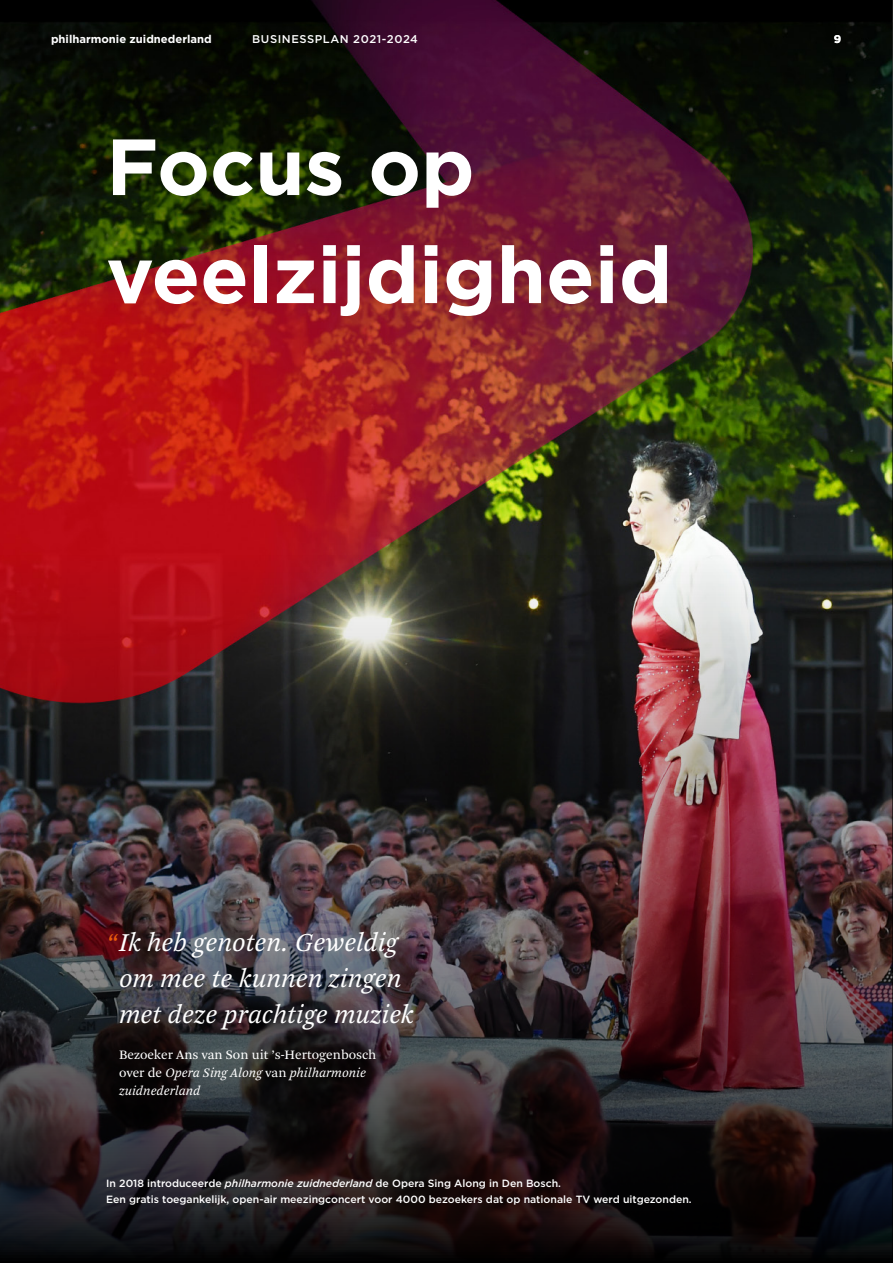
<style>
.page{position:relative;width:893px;height:1263px;background:#fff}
.page>*{position:absolute;margin:0;border:0;box-sizing:border-box;transform-origin:0 0}
.t1{font:700 79.35px/108px "Gotham";color:#fff}
.t2{font:italic 27px/36px "Arnhem Pro Blond";color:#fff;text-align:center}
.t3{font:13.5px/18px "Arnhem Pro Blond";color:#fff}
.t4{font:700 11.25px "Gotham";color:#fff}
.t5{font:500 11.25px "Gotham";letter-spacing:.05em;color:#fff}
.t6{font:500 10.5px/15.8px "Gotham";color:#fff}
.s1{color:#ea5b0b}
.s2{font-style:italic}
</style>
<div class="page">
<img style="left:0;top:0;width:893px;height:555px">
<img style="left:0;top:555px;width:893px;height:708px">
<p class="t4" style="left:51px;top:31px;width:162px">philharmonie zuidnederland</p>
<p class="t5" style="left:252px;top:31px;width:167px">BUSINESSPLAN 2021-2024</p>
<p class="t4" style="left:834px;top:31px;width:9px">9</p>
<h1 class="t1" style="left:106px;top:112px;width:567px">Focus op veelzijdigheid</h1>
<h2 class="t2" style="left:106px;top:925px;width:309px"><span class="s1">“</span>Ik heb genoten. Geweldig om mee te kunnen zingen met deze prachtige muziek</h2>
<p class="t3" style="left:119px;top:1046px;width:259px">Bezoeker Ans van Son uit ’s-Hertogenbosch over de <span class="s2">Opera Sing Along</span> van <span class="s2">philharmonie zuidnederland</span></p>
<p class="t6" style="left:106px;top:1176px;width:587px">In 2018 introduceerde <span class="s2">philharmonie zuidnederland</span> de Opera Sing Along in Den Bosch.<br>Een gratis toegankelijk, open-air meezingconcert voor 4000 bezoekers dat op nationale TV werd uitgezonden.</p>
</div>
